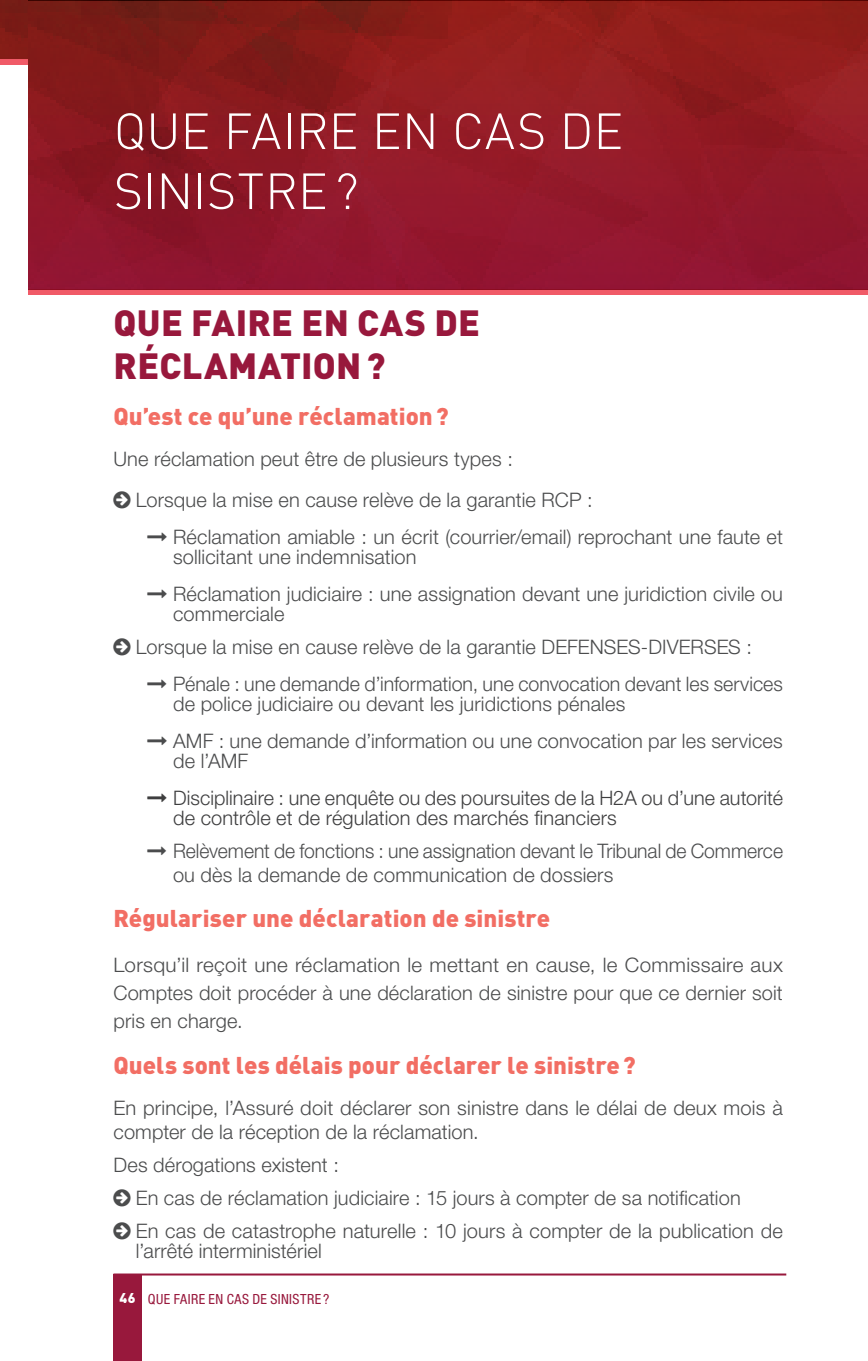
<style>
.page{position:relative;width:868px;height:1361px;background:#fff}
.page>*{position:absolute;margin:0;border:0;box-sizing:border-box;transform-origin:0 0}
.t1{font:300 50px "DIN Pro";color:#fff}
.t2{font:900 36px "DIN Pro";letter-spacing:.01em;color:#98183c}
.style_courant{font:900 24px "DIN Pro";color:#f26e64}
.style_courant-2{font:300 20px/20px "Helvetica Neue LT Std";letter-spacing:.005em;color:#4b4c4d}
.style_courant-3{font:300 20px/20px "Helvetica Neue LT Std";letter-spacing:.005em;color:#3e3e3f}
.t3{font:condensed 14px "Helvetica Neue LT Std";letter-spacing:.03em;color:#98183c}
.s1{font-family:"DIN Pro";font-weight:900;font-stretch:normal;color:#fff}
</style>
<div class="page">
<div style="left:113px;top:1275px;width:28px;height:86px;background:#98183c"></div>
<hr style="left:113px;top:1273px;width:673px;height:2px;background:#98183c">
<div style="left:0;top:59px;width:867px;height:6px;background:#f05a67"></div>
<div style="left:0;top:0;width:867px;height:59px;background:#7a1c16"></div>
<hr style="left:867px;top:0;width:1px;height:57px;background:#8d1e18">
<div style="left:28px;top:289px;width:839px;height:6px;background:#f05a67"></div>
<svg style="left:28px;top:0;width:839px;height:289px;background:#8e1924"></svg>
<p class="t1" style="left:114px;top:92px;width:511px">QUE FAIRE EN CAS DE</p>
<p class="t1" style="left:114px;top:152px;width:246px">SINISTRE?</p>
<p class="t2" style="left:114px;top:292px;width:368px">QUE FAIRE EN CAS DE</p>
<p class="t2" style="left:114px;top:335px;width:273px">RÉCLAMATION?</p>
<p class="style_courant" style="left:113px;top:395px;width:337px">Qu’est ce qu’une réclamation?</p>
<p class="style_courant-2" style="left:113px;top:448px;width:401px">Une réclamation peut être de plusieurs types :</p>
<p class="style_courant-2" style="left:136px;top:489px;width:458px">Lorsque la mise en cause relève de la garantie RCP :</p>
<p class="style_courant-2" style="left:173px;top:526px;width:611px">Réclamation amiable : un écrit (courrier/email) reprochant une faute et sollicitant une indemnisation</p>
<p class="style_courant-2" style="left:173px;top:583px;width:611px">Réclamation judiciaire : une assignation devant une juridiction civile ou commerciale</p>
<p class="style_courant-2" style="left:136px;top:636px;width:617px">Lorsque la mise en cause relève de la garantie DEFENSES-DIVERSES :</p>
<p class="style_courant-2" style="left:173px;top:673px;width:611px">Pénale : une demande d’information, une convocation devant les services de police judiciaire ou devant les juridictions pénales</p>
<p class="style_courant-2" style="left:173px;top:730px;width:611px">AMF : une demande d’information ou une convocation par les services de l’AMF</p>
<p class="style_courant-3" style="left:173px;top:787px;width:611px">Disciplinaire : une enquête ou des poursuites de la H2A ou d’une autorité de contrôle et de régulation des marchés financiers</p>
<p class="style_courant-2" style="left:173px;top:838px;width:611px;line-height:24px">Relèvement de fonctions : une assignation devant le Tribunal de Commerce ou dès la demande de communication de dossiers</p>
<p class="style_courant" style="left:113px;top:897px;width:438px">Régulariser une déclaration de sinistre</p>
<p class="style_courant-2" style="left:113px;top:950px;width:670px;line-height:28px;text-align:justify">Lorsqu’il reçoit une réclamation le mettant en cause, le Commissaire aux Comptes doit procéder à une déclaration de sinistre pour que ce dernier soit pris en charge.</p>
<p class="style_courant" style="left:113px;top:1044px;width:524px">Quels sont les délais pour déclarer le sinistre?</p>
<p class="style_courant-2" style="left:113px;top:1095px;width:670px;line-height:24px">En principe, l’Assuré doit déclarer son sinistre dans le délai de deux mois à compter de la réception de la réclamation.</p>
<p class="style_courant-2" style="left:113px;top:1154px;width:227px">Des dérogations existent :</p>
<p class="style_courant-2" style="left:136px;top:1187px;width:606px">En cas de réclamation judiciaire : 15 jours à compter de sa notification</p>
<p class="style_courant-2" style="left:136px;top:1220px;width:648px">En cas de catastrophe naturelle : 10 jours à compter de la publication de l’arrêté interministériel</p>
<p class="t3" style="left:119px;top:1291px;width:211px"><span class="s1">46</span> QUE FAIRE EN CAS DE SINISTRE?</p>
</div>
